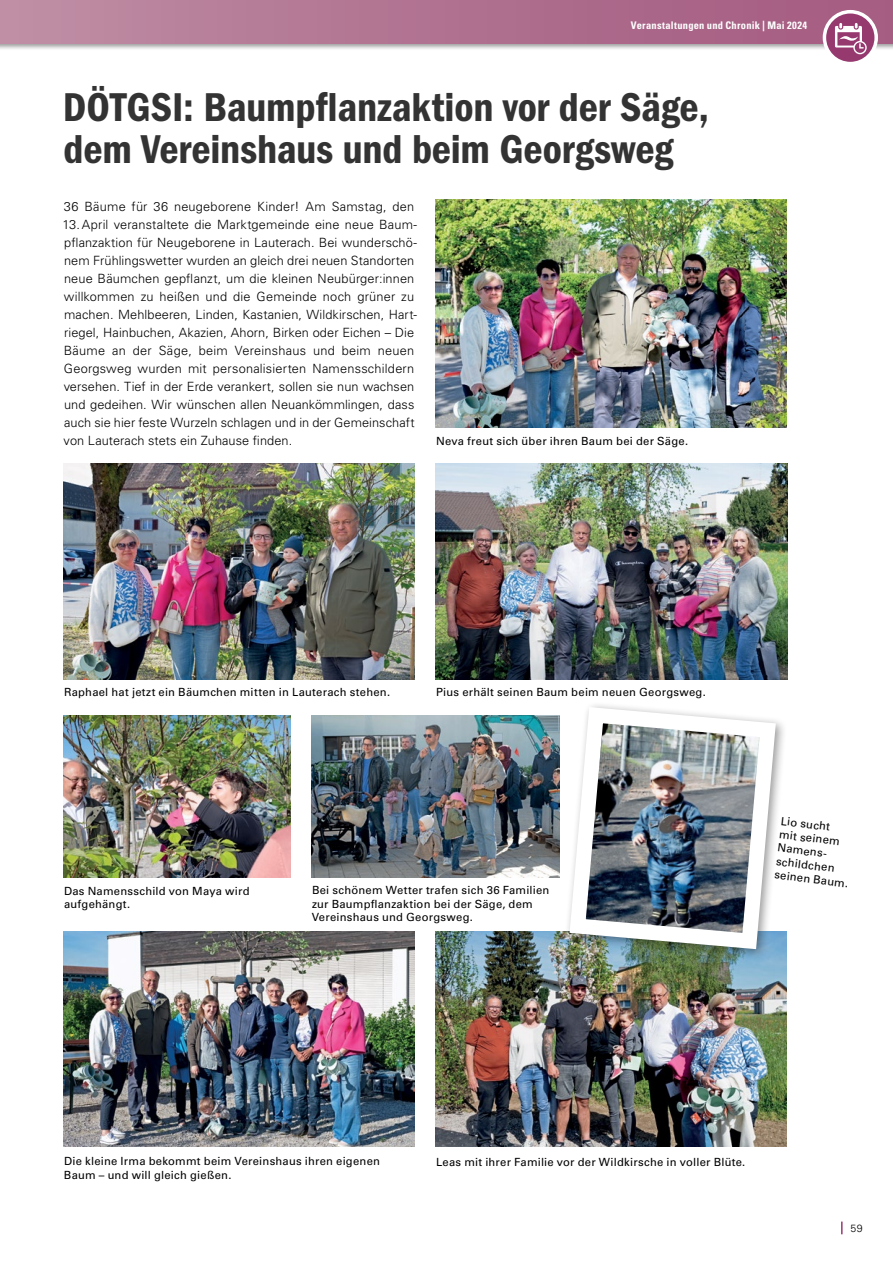
<style>
.page{position:relative;width:893px;height:1263px;background:#fff}
.page>*{position:absolute;margin:0;border:0;box-sizing:border-box;transform-origin:0 0}
.t1{font:600 40.5px/42px "Franklin Gothic Cond ITC";letter-spacing:-.005em;color:#333334}
.t2{font:300 12.75px/18px "Univers LT Pro 45";letter-spacing:.01em;color:#000}
.t3{font:11.25px/13.5px "Univers LT Pro 55 Roman";letter-spacing:.02em;color:#000}
.t4{font:700 condensed 10.5px "Univers LT Pro";letter-spacing:.025em;color:#fff}
.t5{font:300 10.5px "Univers LT Pro 45";color:#000}
</style>
<div class="page">
<img style="left:64px;top:931px;width:351px;height:215px">
<img style="left:64px;top:715px;width:227px;height:162px">
<img style="left:436px;top:931px;width:351px;height:215px">
<img style="left:436px;top:200px;width:351px;height:227px">
<img style="left:64px;top:463px;width:351px;height:216px">
<img style="left:436px;top:463px;width:352px;height:216px">
<div style="left:564px;top:702px;width:224px;height:259px;background:#000;opacity:.4"></div>
<img style="left:561px;top:702px;width:223px;height:255px">
<img style="left:312px;top:715px;width:248px;height:162px">
<div style="left:0;top:0;width:893px;height:51px;background:#000;opacity:.4"></div>
<div style="left:0;top:0;width:893px;height:43px;background:linear-gradient(to right,#be8ca3,#a45a7f)"></div>
<svg style="left:841px;top:1221px;width:2px;height:13px"></svg>
<svg style="left:823px;top:10px;width:55px;height:55px"></svg>
<div style="left:826px;top:14px;width:48px;height:48px;background:#96396e;border-radius:50%"></div>
<svg style="left:835px;top:23px;width:32px;height:31px"></svg>
<p class="t4" style="left:631px;top:19px;width:178px">Veranstaltungen und Chronik | Mai 2024</p>
<h1 class="t1" style="left:63px;top:86px;width:648px">DÖTGSI: Baumpflanzaktion vor der Säge, dem Vereinshaus und beim Georgsweg</h1>
<p class="t2" style="left:62px;top:197px;width:356px">36 Bäume für 36 neugeborene Kinder! Am Samstag, den 13.April veranstaltete die Marktgemeinde eine neue Baum&shy;pflanzaktion für Neugeborene in Lauterach. Bei wunderschö&shy;nem Frühlingswetter wurden an gleich drei neuen Standorten neue Bäumchen gepflanzt, um die kleinen Neubürger:innen willkommen zu heißen und die Gemeinde noch grüner zu machen. Mehlbeeren, Linden, Kastanien, Wildkirschen, Hart&shy;riegel, Hainbuchen, Akazien, Ahorn, Birken oder Eichen – Die Bäume an der Säge, beim Vereinshaus und beim neuen Georgsweg wurden mit personalisierten Namensschildern versehen. Tief in der Erde verankert, sollen sie nun wachsen und gedeihen. Wir wünschen allen Neuankömmlingen, dass auch sie hier feste Wurzeln schlagen und in der Gemeinschaft von Lauterach stets ein Zuhause finden.</p>
<p class="t3" style="left:436px;top:434px;width:254px">Neva freut sich über ihren Baum bei der Säge.</p>
<p class="t3" style="left:64px;top:685px;width:328px">Raphael hat jetzt ein Bäumchen mitten in Lauterach stehen.</p>
<p class="t3" style="left:436px;top:685px;width:271px">Pius erhält seinen Baum beim neuen Georgsweg.</p>
<p class="t3" style="left:64px;top:883px;width:187px">Das Namensschild von Maya wird aufgehängt.</p>
<p class="t3" style="left:312px;top:883px;width:239px">Bei schönem Wetter trafen sich 36 Familien zur Baumpflanzaktion bei der Säge, dem<br>Vereinshaus und Georgsweg.</p>
<p class="t3" style="left:782px;top:813px;width:76px;rotate:7deg">Lio sucht<br>mit seinem<br>Namens&shy;schildchen seinen Baum.</p>
<p class="t3" style="left:64px;top:1154px;width:318px">Die kleine Irma bekommt beim Vereinshaus ihren eigenen<br>Baum – und will gleich gießen.</p>
<p class="t3" style="left:436px;top:1154px;width:311px">Leas mit ihrer Familie vor der Wildkirsche in voller Blüte.</p>
<p class="t5" style="left:850px;top:1221px;width:14px">59</p>
</div>
